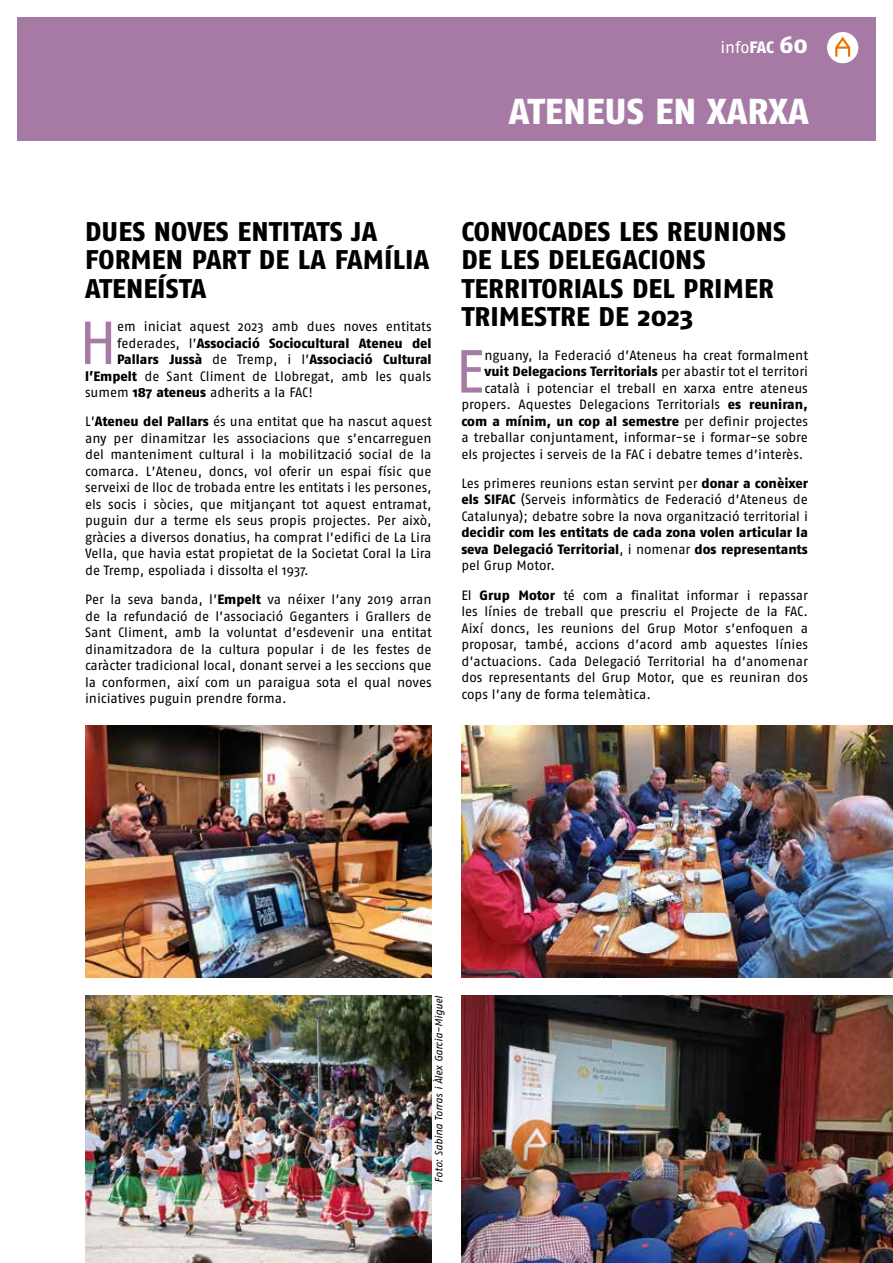
<style>
.page{position:relative;width:893px;height:1263px;background:#fff}
.page>*{position:absolute;margin:0;border:0;box-sizing:border-box;transform-origin:0 0}
.t1{font:60.6px "Fago No";color:#a77aa5}
.t2{font:800 36px "Fago No";color:#fff}
.t3{font:800 27px/28.5px "Fago No";letter-spacing:.005em;color:#000}
.t4{font:16.5px "Fago No";color:#fff}
.t5{font:13.5px/16.5px "Fago No";letter-spacing:-.005em;color:#000;text-align:justify}
.t6{font:800 13.5px/16.5px "Fago No";color:#000;text-align:justify}
.t7{font:italic 10.5px "Fago No";color:#000}
.s1{font-weight:800}
.s2{font-weight:800;font-size:24px}
.s3{font-weight:400}
</style>
<div class="page">
<div style="left:17px;top:17px;width:859px;height:123px;background:#a77aa5"></div>
<div style="left:827px;top:32px;width:31px;height:31px;background:#fff;border-radius:50%"></div>
<svg style="left:835px;top:36px;width:16px;height:21px"></svg>
<img style="left:85px;top:995px;width:347px;height:268px">
<img style="left:85px;top:725px;width:347px;height:252px">
<img style="left:462px;top:995px;width:431px;height:268px">
<img style="left:461px;top:725px;width:432px;height:252px">
<p class="t4" style="left:721px;top:38px;width:89px">info<span class="s1">FAC</span> <span class="s2">60</span></p>
<h2 class="t2" style="left:509px;top:90px;width:301px">ATENEUS EN XARXA</h2>
<h3 class="t3" style="left:85px;top:216px;width:346px">DUES NOVES ENTITATS JA<br>FORMEN PART DE LA FAMÍLIA<br>ATENEÍSTA</h3>
<h1 class="t1" style="left:79px;top:309px;width:40px">H</h1>
<p class="t5" style="left:117px;top:318px;width:316px">em iniciat aquest 2023 amb dues noves entitats</p>
<p class="t6" style="left:117px;top:334px;width:316px"><span class="s3">federades, l’</span>Associació Sociocultural Ateneu del</p>
<p class="t6" style="left:117px;top:351px;width:316px">Pallars Jussà <span class="s3">de Tremp, i l’</span>Associació Cultural</p>
<p class="t5" style="left:85px;top:367px;width:348px"><span class="s1">l’Empelt</span> de Sant Climent de Llobregat, amb les quals</p>
<p class="t5" style="left:85px;top:384px;width:229px">sumem <span class="s1">187 ateneus</span> adherits a la FAC!</p>
<p class="t5" style="left:85px;top:413px;width:348px">L’<span class="s1">Ateneu del Pallars</span> és una entitat que ha nascut aquest any per dinamitzar les associacions que s’encarreguen del manteniment cultural i la mobilització social de la comarca. L’Ateneu, doncs, vol oferir un espai físic que serveixi de lloc de trobada entre les entitats i les persones, els socis i sòcies, que mitjançant tot aquest entramat, puguin dur a terme els seus propis projectes. Per això, gràcies a diversos donatius, ha comprat l’edifici de La Lira Vella, que havia estat propietat de la Societat Coral la Lira de Tremp, espoliada i dissolta el 1937.</p>
<p class="t5" style="left:85px;top:591px;width:348px">Per la seva banda, l’<span class="s1">Empelt</span> va néixer l’any 2019 arran de la refundació de l’associació Geganters i Grallers de Sant Climent, amb la voluntat d’esdevenir una entitat dinamitzadora de la cultura popular i de les festes de caràcter tradicional local, donant servei a les seccions que la conformen, així com un paraigua sota el qual noves iniciatives puguin prendre forma.</p>
<h3 class="t3" style="left:461px;top:216px;width:326px">CONVOCADES LES REUNIONS<br>DE LES DELEGACIONS<br>TERRITORIALS DEL PRIMER<br>TRIMESTRE DE 2023</h3>
<h1 class="t1" style="left:455px;top:337px;width:31px">E</h1>
<p class="t5" style="left:484px;top:346px;width:325px">nguany, la Federació d’Ateneus ha creat formalment</p>
<p class="t6" style="left:484px;top:363px;width:325px">vuit Delegacions Territorials <span class="s3">per abastir tot el territori</span></p>
<p class="t5" style="left:484px;top:379px;width:325px">català i potenciar el treball en xarxa entre ateneus</p>
<p class="t5" style="left:461px;top:396px;width:348px">propers. Aquestes Delegacions Territorials <span class="s1">es reuniran,</span></p>
<p class="t6" style="left:461px;top:412px;width:348px">com a mínim, un cop al semestre <span class="s3">per definir projectes</span></p>
<p class="t5" style="left:461px;top:429px;width:348px">a treballar conjuntament, informar-se i formar-se sobre</p>
<p class="t5" style="left:461px;top:445px;width:344px">els projectes i serveis de la FAC i debatre temes d’interès.</p>
<p class="t5" style="left:461px;top:475px;width:348px">Les primeres reunions estan servint per <span class="s1">donar a conèixer els SIFAC</span> (Serveis informàtics de Federació d’Ateneus de Catalunya); debatre sobre la nova organització territorial i</p>
<p class="t6" style="left:461px;top:524px;width:348px">decidir com les entitats de cada zona volen articular la seva Delegació Territorial<span class="s3">, i nomenar</span> dos representants <span class="s3">pel Grup Motor.</span></p>
<p class="t5" style="left:461px;top:586px;width:348px">El <span class="s1">Grup Motor</span> té com a finalitat informar i repassar les línies de treball que prescriu el Projecte de la FAC.<br>Així doncs, les reunions del Grup Motor s’enfoquen a proposar, també, accions d’acord amb aquestes línies d’actuacions. Cada Delegació Territorial ha d’anomenar dos representants del Grup Motor, que es reuniran dos cops l’any de forma telemàtica.</p>
<p class="t7" style="left:433px;top:1183px;width:189px;rotate:-90deg">Foto: Sabina Torras i Àlex Garcia-Miguel</p>
</div>
